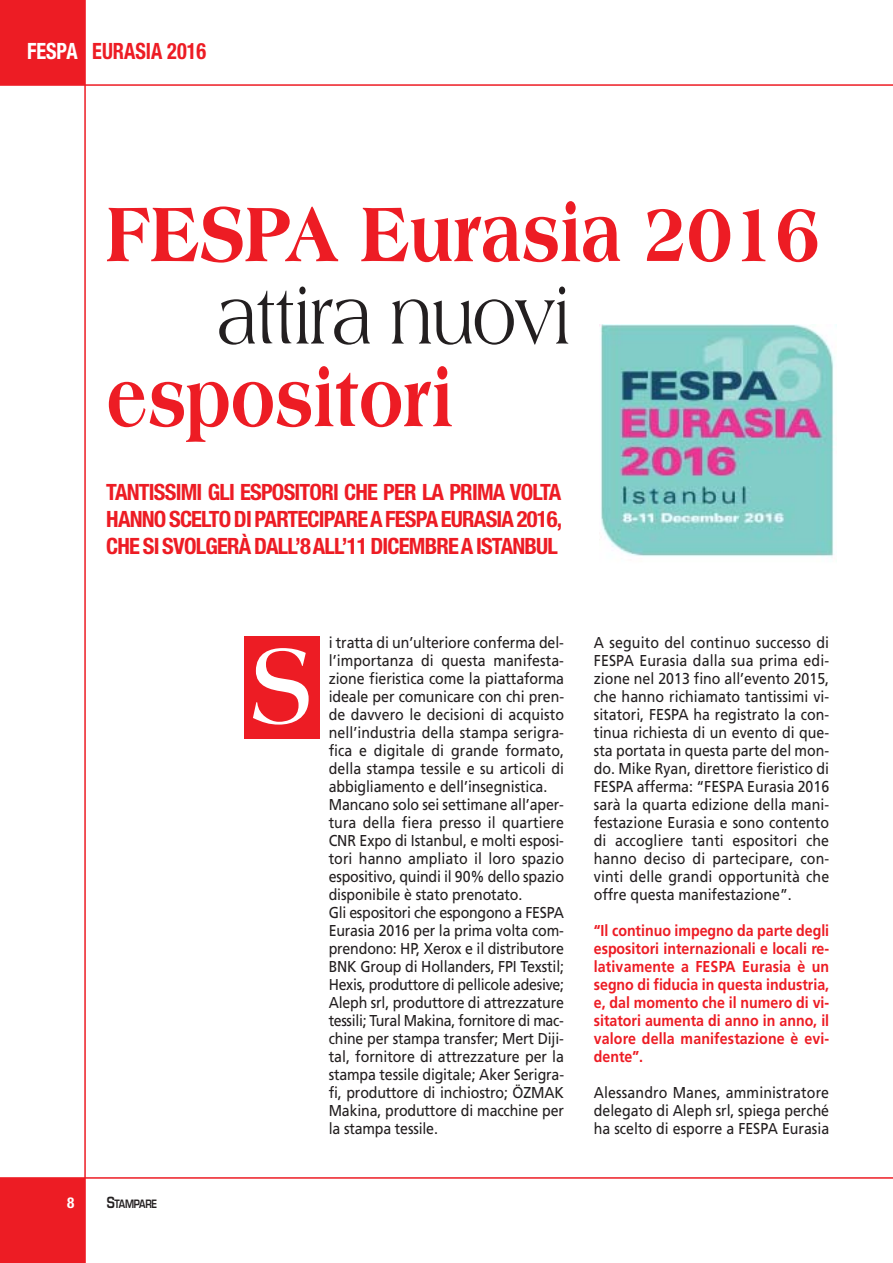
<style>
.page{position:relative;width:893px;height:1263px;background:#fff}
.page>*{position:absolute;margin:0;border:0;box-sizing:border-box;transform-origin:0 0}
.t1{font:700 112.5px "Americana";color:#fff;scale:.8 1}
.t2{font:800 82.5px "Americana";color:#ed1c24;scale:.8 1}
.t3{font:82.5px "Americana";letter-spacing:-.025em;color:#231f20;scale:.8 1}
.t4{font:700 condensed 22.5px/27px "Helvetica Neue";letter-spacing:-.035em;color:#ed1c24;text-align:justify}
.t5{font:700 condensed 22.5px "Helvetica Neue";color:#ed1c24;scale:.9 1}
.t6{font:15.75px/18px "Frutiger";letter-spacing:-.005em;color:#231f20;text-align:justify;scale:.9 1}
.t7{font:700 15.75px/18px "Frutiger";letter-spacing:.01em;color:#ed1c24;text-align:justify;scale:.9 1}
.t8{font:700 condensed 15px "Helvetica Neue";color:#fff}
.t9{font:600 11.25px "Eurostile";letter-spacing:-.035em;color:#231f20;scale:.8 1}
.s1{color:#fff}
.s2{font-size:15px}
</style>
<div class="page">
<div style="left:0;top:0;width:85px;height:85px;background:#ed1c24"></div>
<div style="left:0;top:1178px;width:85px;height:85px;background:#ed1c24"></div>
<div style="left:244px;top:636px;width:76px;height:102px;background:#ed1c24"></div>
<hr style="left:0;top:1177px;width:893px;height:2px;background:#ed1c24">
<hr style="left:84px;top:0;width:2px;height:1263px;background:#ed1c24">
<hr style="left:0;top:84px;width:893px;height:2px;background:#ed1c24">
<img style="left:600px;top:325px;width:235px;height:232px">
<h3 class="t5" style="left:27px;top:38px;width:201px"><span class="s1">FESPA</span> EURASIA 2016</h3>
<h2 class="t2" style="left:106px;top:201px;width:893px">FESPA Eurasia 2016</h2>
<h2 class="t3" style="left:217px;top:284px;width:443px">attira nuovi</h2>
<h2 class="t2" style="left:106px;top:366px;width:435px">espositori</h2>
<h3 class="t4" style="left:106px;top:479px;width:457px">TANTISSIMI GLI ESPOSITORI CHE PER LA PRIMA VOLTA HANNO SCELTO DI PARTECIPARE A FESPA EURASIA 2016, CHE SI SVOLGERÀ DALL’8 ALL’11 DICEMBRE A ISTANBUL</h3>
<p class="t8" style="left:67px;top:1194px;width:9px">8</p>
<p class="t9" style="left:107px;top:1199px;width:64px"><span class="s2">S</span>TAMPARE</p>
<h1 class="t1" style="left:251px;top:641px;width:79px">S</h1>
<p class="t6" style="left:329px;top:635px;width:263px;text-align:left">i tratta di un’ulteriore conferma del&shy;l’importanza di questa manifesta&shy;zione fieristica come la piattaforma ideale per comunicare con chi pren&shy;de davvero le decisioni di acquisto nell’industria della stampa serigra&shy;fica e digitale di grande formato, della stampa tessile e su articoli di abbigliamento e dell’insegnistica.<br>Mancano solo sei settimane all’aper&shy;tura della fiera presso il quartiere CNR Expo di Istanbul, e molti esposi&shy;tori hanno ampliato il loro spazio espositivo, quindi il 90% dello spazio disponibile è stato prenotato.<br>Gli espositori che espongono a FESPA Eurasia 2016 per la prima volta com&shy;prendono: HP, Xerox e il distributore BNK Group di Hollanders, FPI Texstil; Hexis, produttore di pellicole adesive; Aleph srl, produttore di attrezzature tessili; Tural Makina, fornitore di mac&shy;chine per stampa transfer; Mert Diji&shy;tal, fornitore di attrezzature per la stampa tessile digitale; Aker Serigra&shy;fi, produttore di inchiostro; ÖZMAK Makina, produttore di macchine per la stampa tessile.</p>
<p class="t6" style="left:594px;top:635px;width:263px">A seguito del continuo successo di FESPA Eurasia dalla sua prima edi&shy;zione nel 2013 fino all’evento 2015, che hanno richiamato tantissimi vi&shy;sitatori, FESPA ha registrato la con&shy;tinua richiesta di un evento di que&shy;sta portata in questa parte del mon&shy;do. Mike Ryan, direttore fieristico di FESPA afferma: “FESPA Eurasia 2016 sarà la quarta edizione della mani&shy;festazione Eurasia e sono contento di accogliere tanti espositori che hanno deciso di partecipare, con&shy;vinti delle grandi opportunità che offre questa manifestazione”.</p>
<p class="t7" style="left:594px;top:923px;width:263px">“Il continuo impegno da parte degli espositori internazionali e locali re&shy;lativamente a FESPA Eurasia è un segno di fiducia in questa industria, e, dal momento che il numero di vi&shy;sitatori aumenta di anno in anno, il valore della manifestazione è evi&shy;dente”.</p>
<p class="t6" style="left:594px;top:1085px;width:263px">Alessandro Manes, amministratore delegato di Aleph srl, spiega perché ha scelto di esporre a FESPA Eurasia</p>
</div>
